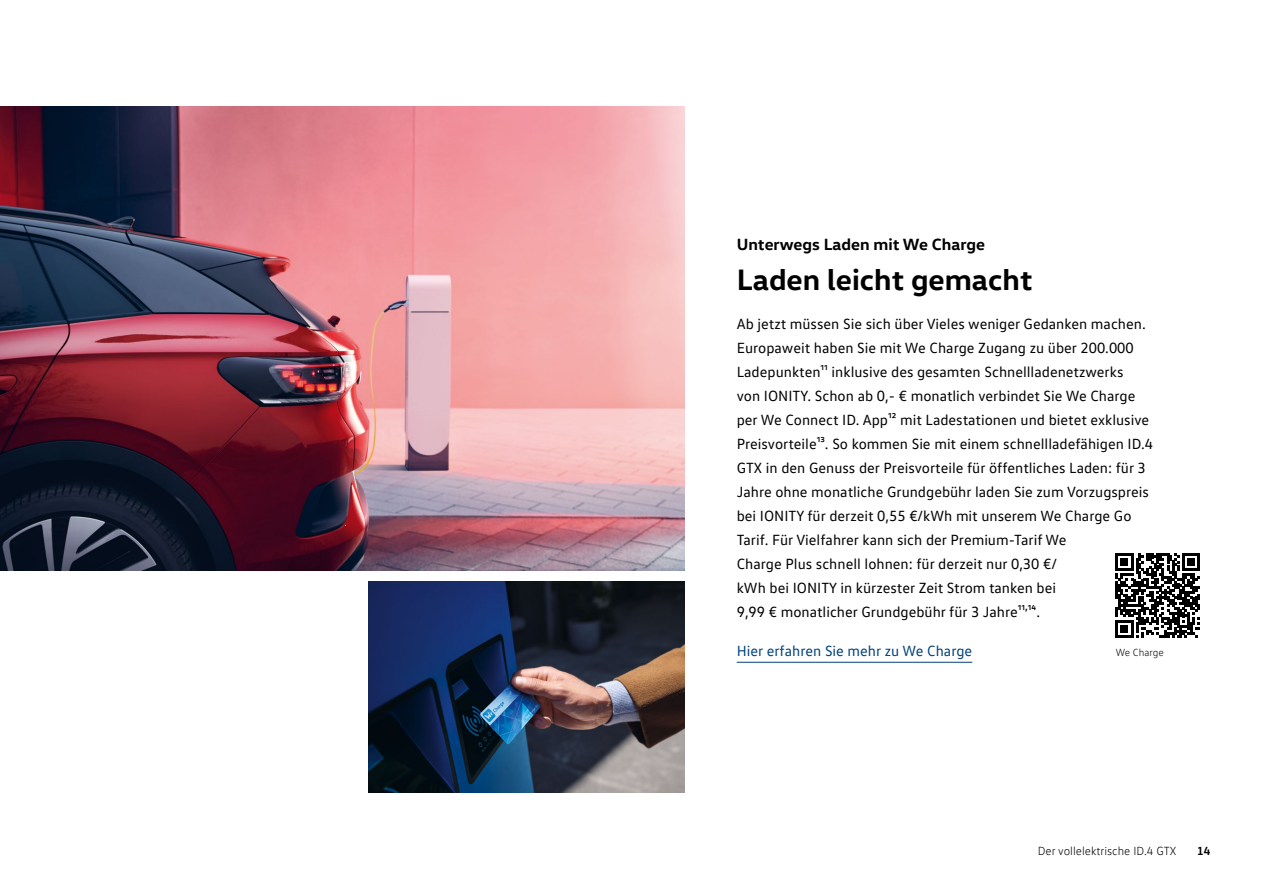
<style>
.page{position:relative;width:1263px;height:893px;background:#fff}
.page>*{position:absolute;margin:0;border:0;box-sizing:border-box;transform-origin:0 0}
.t1{font:700 30px "VW Head";color:#000}
.t2{font:700 16.5px "VW Head";color:#000}
.t3{font:15px/24px "VW Text";color:#000}
.t4{font:15px "VW Text";color:#004278}
.t5{font:300 12px "VW Text";color:#000}
.t6{font:700 12px "VW Text";color:#000}
.t7{font:300 10.5px "VW Text";color:#000}
</style>
<div class="page">
<img style="left:0;top:106px;width:684px;height:465px">
<hr style="left:737px;top:662px;width:235px;height:1px;background:#004278">
<svg style="left:1115px;top:553px;width:85px;height:85px"></svg>
<img style="left:368px;top:581px;width:316px;height:211px">
<p class="t2" style="left:737px;top:233px;width:250px">Unterwegs Laden mit We Charge</p>
<h1 class="t1" style="left:737px;top:260px;width:297px">Laden leicht gemacht</h1>
<p class="t3" style="left:737px;top:312px;width:418px">Ab jetzt müssen Sie sich über Vieles weniger Gedanken machen.<br>Europaweit haben Sie mit We Charge Zugang zu über 200.000<br>Ladepunkten¹¹ inklusive des gesamten Schnellladenetzwerks<br>von IONITY. Schon ab 0,- € monatlich verbindet Sie We Charge per We Connect ID. App¹² mit Ladestationen und bietet exklusive Preisvorteile¹³. So kommen Sie mit einem schnellladefähigen ID.4<br>GTX in den Genuss der Preisvorteile für öffentliches Laden: für 3<br>Jahre ohne monatliche Grundgebühr laden Sie zum Vorzugspreis bei IONITY für derzeit 0,55 €/kWh mit unserem We Charge Go Tarif. Für Vielfahrer kann sich der Premium-Tarif We<br>Charge Plus schnell lohnen: für derzeit nur 0,30 €/<br>kWh bei IONITY in kürzester Zeit Strom tanken bei<br>9,99 € monatlicher Grundgebühr für 3 Jahre¹¹,¹⁴.</p>
<p class="t4" style="left:737px;top:642px;width:237px">Hier erfahren Sie mehr zu We Charge</p>
<p class="t7" style="left:1116px;top:646px;width:50px">We Charge</p>
<p class="t5" style="left:1038px;top:843px;width:140px">Der vollelektrische ID.4 GTX</p>
<p class="t6" style="left:1197px;top:843px;width:15px">14</p>
</div>
